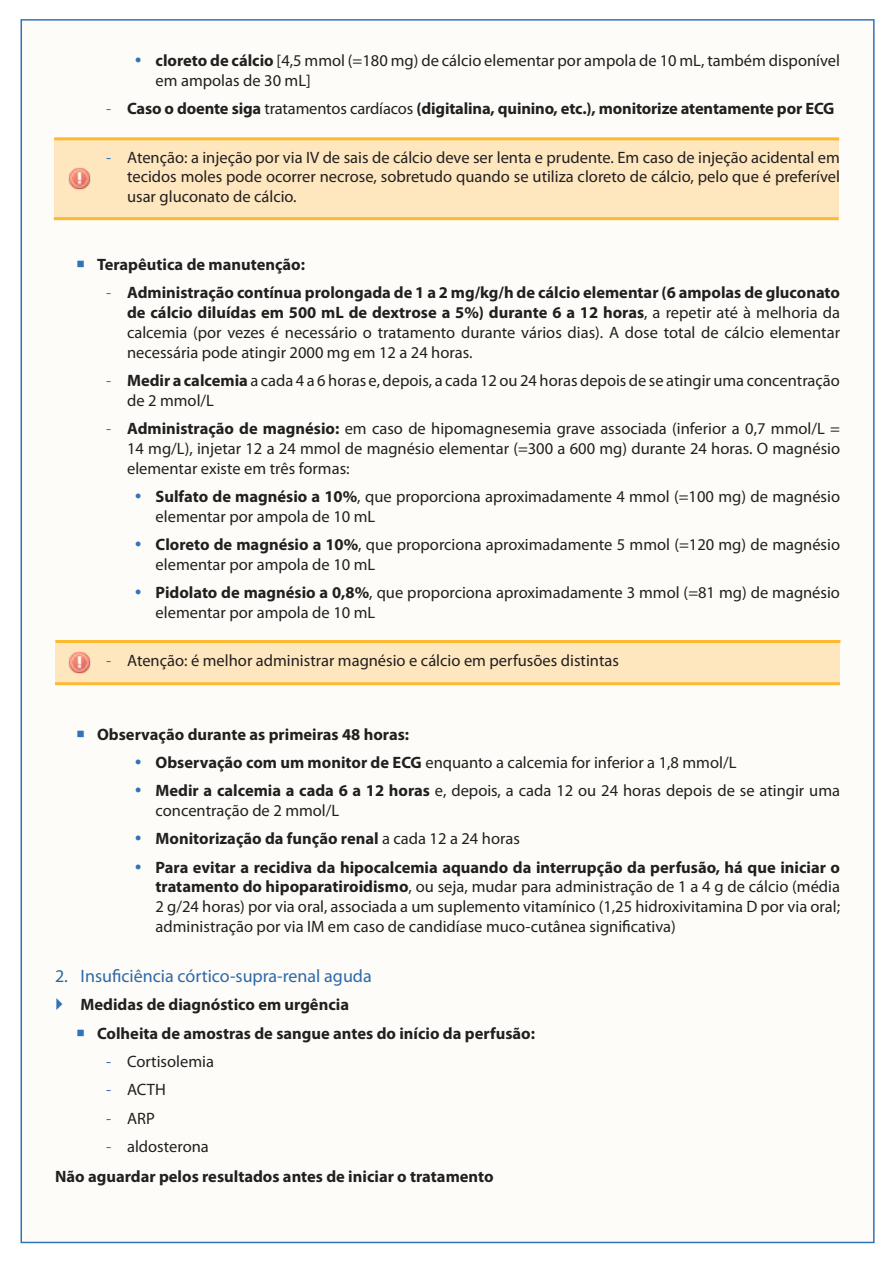
<style>
.page{position:relative;width:893px;height:1263px;background:#fff}
.page>*{position:absolute;margin:0;border:0;box-sizing:border-box;transform-origin:0 0}
.Sous-titre_bleu{font:18px "Myriad Pro";color:#2c69a9}
.puce_rond_4{font:16.5px/19.8px "Myriad Pro";color:#231f20}
.puce_tiret_3{font:16.5px/19.8px "Myriad Pro";color:#231f20;text-align:justify}
.puce_tiret_3-2{font:700 16.5px "Myriad Pro";letter-spacing:-.01em;color:#231f20}
.puce_carré_2{font:700 16.5px "Myriad Pro";color:#231f20}
.puce_rond_4-2{font:700 16.5px "Myriad Pro";color:#231f20}
.puce_triangle_1{font:700 16.5px "Myriad Pro";color:#231f20}
.s1{font-weight:700}
.s2{font-weight:400;color:#3073ba}
.s3{font-weight:400}
.s4{color:#3073ba}
</style>
<div class="page">
<div style="left:21px;top:19px;width:854px;height:1224px;background:#fefcf8;border:2px solid #3073ba"></div>
<div style="left:54px;top:138px;width:785px;height:80px;background:#fee7bf"></div>
<hr style="left:54px;top:137px;width:785px;height:3px;background:#fdb931">
<hr style="left:54px;top:217px;width:785px;height:3px;background:#fdb931">
<img style="left:68px;top:167px;width:23px;height:23px">
<div style="left:55px;top:641px;width:785px;height:42px;background:#fee7bf"></div>
<hr style="left:55px;top:640px;width:785px;height:3px;background:#fdb931">
<hr style="left:55px;top:682px;width:785px;height:3px;background:#fdb931">
<img style="left:68px;top:651px;width:23px;height:23px">
<p class="puce_rond_4" style="left:156px;top:51px;width:686px"><span class="s1">cloreto de cálcio</span> [4,5 mmol (=180 mg) de cálcio elementar por ampola de 10 mL, também disponível em ampolas de 30 mL]</p>
<p class="puce_tiret_3-2" style="left:106px;top:98px;width:730px"><span class="s2">-</span> Caso o doente siga <span class="s3">tratamentos cardíacos</span> (digitalina, quinino, etc.), monitorize atentamente por ECG</p>
<p class="puce_tiret_3" style="left:127px;top:147px;width:714px;text-indent:-21px"><span class="s4">-</span> Atenção: a injeção por via IV de sais de cálcio deve ser lenta e prudente. Em caso de injeção acidental em tecidos moles pode ocorrer necrose, sobretudo quando se utiliza cloreto de cálcio, pelo que é preferível usar gluconato de cálcio.</p>
<p class="puce_carré_2" style="left:97px;top:254px;width:210px">Terapêutica de manutenção:</p>
<p class="puce_tiret_3" style="left:127px;top:283px;width:714px;text-indent:-21px"><span class="s4">-</span> <span class="s1">Administração contínua prolongada de 1 a 2 mg/kg/h de cálcio elementar (6 ampolas de gluconato de cálcio diluídas em 500 mL de dextrose a 5%) durante 6 a 12 horas</span>, a repetir até à melhoria da calcemia (por vezes é necessário o tratamento durante vários dias). A dose total de cálcio elementar necessária pode atingir 2000 mg em 12 a 24 horas.</p>
<p class="puce_tiret_3" style="left:127px;top:370px;width:714px;text-indent:-21px"><span class="s4">-</span> <span class="s1">Medir a calcemia</span> a cada 4 a 6 horas e, depois, a cada 12 ou 24 horas depois de se atingir uma concentração de 2 mmol/L</p>
<p class="puce_tiret_3" style="left:127px;top:419px;width:714px;text-indent:-21px"><span class="s4">-</span> <span class="s1">Administração de magnésio:</span> em caso de hipomagnesemia grave associada (inferior a 0,7 mmol/L = 14 mg/L), injetar 12 a 24 mmol de magnésio elementar (=300 a 600 mg) durante 24 horas. O magnésio elementar existe em três formas:</p>
<p class="puce_rond_4" style="left:156px;top:486px;width:686px"><span class="s1">Sulfato de magnésio a 10%</span>, que proporciona aproximadamente 4 mmol (=100 mg) de magnésio elementar por ampola de 10 mL</p>
<p class="puce_rond_4" style="left:156px;top:535px;width:686px"><span class="s1">Cloreto de magnésio a 10%</span>, que proporciona aproximadamente 5 mmol (=120 mg) de magnésio elementar por ampola de 10 mL</p>
<p class="puce_rond_4" style="left:156px;top:583px;width:686px"><span class="s1">Pidolato de magnésio a 0,8%</span>, que proporciona aproximadamente 3 mmol (=81 mg) de magnésio elementar por ampola de 10 mL</p>
<p class="puce_tiret_3" style="left:106px;top:651px;width:514px"><span class="s4">-</span> Atenção: é melhor administrar magnésio e cálcio em perfusões distintas</p>
<p class="puce_carré_2" style="left:97px;top:723px;width:314px">Observação durante as primeiras 48 horas:</p>
<p class="puce_rond_4" style="left:156px;top:752px;width:582px"><span class="s1">Observação com um monitor de ECG</span> enquanto a calcemia for inferior a 1,8 mmol/L</p>
<p class="puce_rond_4" style="left:156px;top:780px;width:686px"><span class="s1">Medir a calcemia a cada 6 a 12 horas</span> e, depois, a cada 12 ou 24 horas depois de se atingir uma concentração de 2 mmol/L</p>
<p class="puce_rond_4-2" style="left:156px;top:828px;width:366px">Monitorização da função renal <span class="s3">a cada 12 a 24 horas</span></p>
<p class="puce_rond_4" style="left:156px;top:857px;width:686px;text-align:justify"><span class="s1">Para evitar a recidiva da hipocalcemia aquando da interrupção da perfusão, há que iniciar o tratamento do hipoparatiroidismo</span>, ou seja, mudar para administração de 1 a 4 g de cálcio (média 2 g/24 horas) por via oral, associada a um suplemento vitamínico (1,25 hidroxivitamina D por via oral; administração por via IM em caso de candidíase muco-cutânea significativa)</p>
<p class="Sous-titre_bleu" style="left:55px;top:965px;width:318px">2. Insuficiência córtico-supra-renal aguda</p>
<p class="puce_triangle_1" style="left:81px;top:994px;width:270px">Medidas de diagnóstico em urgência</p>
<p class="puce_carré_2" style="left:97px;top:1022px;width:439px">Colheita de amostras de sangue antes do início da perfusão:</p>
<p class="puce_tiret_3" style="left:106px;top:1051px;width:109px"><span class="s4">-</span> Cortisolemia</p>
<p class="puce_tiret_3" style="left:106px;top:1079px;width:61px"><span class="s4">-</span> ACTH</p>
<p class="puce_tiret_3" style="left:106px;top:1108px;width:50px"><span class="s4">-</span> ARP</p>
<p class="puce_tiret_3" style="left:106px;top:1136px;width:104px"><span class="s4">-</span> aldosterona</p>
<p class="puce_tiret_3-2" style="left:55px;top:1166px;width:440px">Não aguardar pelos resultados antes de iniciar o tratamento</p>
</div>
